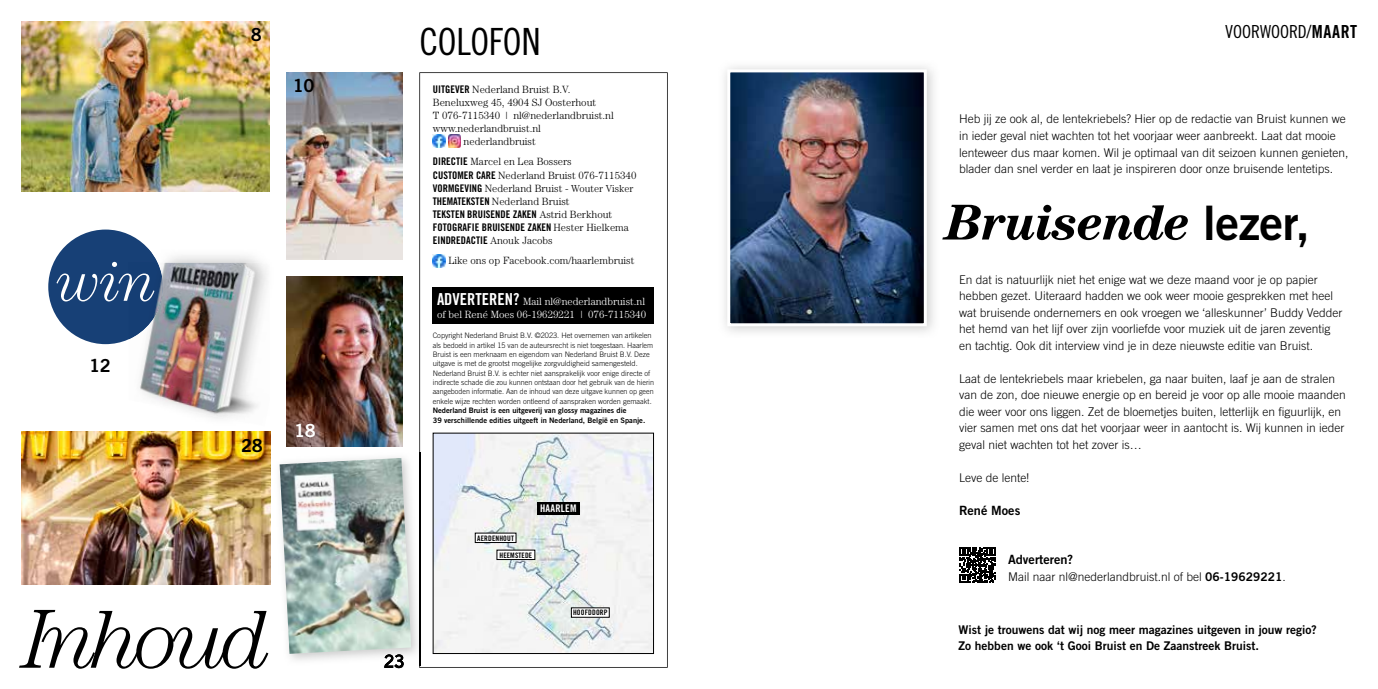
<style>
.page{position:relative;width:1378px;height:689px;background:#fff}
.page>*{position:absolute;margin:0;border:0;box-sizing:border-box;transform-origin:0 0}
.t1{font:italic 300 84px "Century Std";letter-spacing:-.075em;color:#000}
.t2{font:italic 300 56.55px "Century LT";color:#fff}
.t3{font:italic 700 50.4px "Century LT";letter-spacing:-.02em;color:#000}
.t4{font:37.5px "Trade Gothic LT Std Cn 18";letter-spacing:-.005em;color:#000}
.t5{font:18px "Trade Gothic LT Std Cn 18";color:#000}
.t6{font:18px "Trade Gothic LT Std Bd 2";letter-spacing:-.02em;color:#000}
.t7{font:18px "Trade Gothic LT Std Bd 2";color:#fff}
.t8{font:12.75px "Trade Gothic LT Std Bd 2";color:#000}
.t9{font:300 12px/16.5px "Trade Gothic LT Std";color:#000}
.t10{font:12px/16.5px "Trade Gothic LT Std Bd 2";color:#000}
.t11{font:300 10.5px/13.2px "Century Std";color:#000}
.t12{font:10.5px/13.2px "Trade Gothic LT Std Bd Cn 20";color:#000}
.t13{font:300 10.5px/13.2px "Century Std";color:#fff}
.t14{font:10.5px "Trade Gothic LT Std Bd Cn 20";letter-spacing:.02em;color:#fff}
.t15{font:300 7.5px/9.3px "Trade Gothic LT Std";color:#000}
.t16{font:7.5px/9.3px "Trade Gothic LT Std Bd 2";color:#000}
.t17{font:7.5px "Trade Gothic LT Std Bd Cn 20";letter-spacing:.02em;color:#000}
.s1{font-family:"Trade Gothic LT Std Bd Cn 20";font-weight:400}
.s2{font-size:10.2px}
.s3{font-family:"Century Std";font-weight:300}
.s4{font-family:"Trade Gothic LT Std Bd Cn 20";font-weight:400;font-size:16.5px}
.s5{font-family:"Trade Gothic LT Std Bd Cn 20"}
.s6{font-family:"Trade Gothic LT Std Bd 2";font-weight:400;font-style:normal;font-size:47.55px}
.s7{font-family:"Trade Gothic LT Std Bd 2";font-weight:400}
</style>
<div class="page">
<img style="left:726px;top:68px;width:202px;height:260px">
<svg style="left:960px;top:547px;width:35px;height:35px"></svg>
<svg style="left:419px;top:72px;width:249px;height:596px"></svg>
<div style="left:433px;top:287px;width:221px;height:36px;background:#000"></div>
<img style="left:435px;top:435px;width:217px;height:217px">
<div style="left:433px;top:433px;width:221px;height:221px;border:1px solid #000"></div>
<div style="left:537px;top:502px;width:42px;height:12px;background:#000"></div>
<div style="left:497px;top:550px;width:38px;height:9px;background:#fff"></div>
<div style="left:497px;top:550px;width:38px;height:10px;border:1px solid #000"></div>
<div style="left:571px;top:608px;width:38px;height:9px;background:#fff"></div>
<div style="left:475px;top:533px;width:41px;height:9px;background:#fff"></div>
<div style="left:475px;top:533px;width:41px;height:10px;border:1px solid #000"></div>
<div style="left:48px;top:230px;width:115px;height:114px;background:#174076;border-radius:50%"></div>
<img style="left:21px;top:432px;width:249px;height:153px">
<img style="left:287px;top:276px;width:115px;height:170px">
<img style="left:287px;top:72px;width:115px;height:187px">
<img style="left:21px;top:21px;width:249px;height:170px">
<img style="left:279px;top:452px;width:144px;height:214px">
<img style="left:419px;top:452px;width:1px;height:214px">
<img style="left:385px;top:654px;width:19px;height:12px">
<img style="left:280px;top:458px;width:131px;height:196px">
<img style="left:149px;top:249px;width:9px;height:14px">
<img style="left:129px;top:273px;width:5px;height:21px">
<img style="left:134px;top:263px;width:136px;height:159px">
<img style="left:134px;top:263px;width:29px;height:73px">
<img style="left:134px;top:263px;width:20px;height:38px">
<h3 class="t6" style="left:251px;top:23px;width:12px">8</h3>
<h3 class="t6" style="left:293px;top:74px;width:23px">10</h3>
<h2 class="t2" style="left:57px;top:249px;width:101px">win</h2>
<h3 class="t6" style="left:89px;top:354px;width:23px">12</h3>
<h3 class="t6" style="left:241px;top:434px;width:23px">28</h3>
<h3 class="t7" style="left:294px;top:419px;width:23px">18</h3>
<h1 class="t1" style="left:23px;top:591px;width:249px">Inhoud</h1>
<h3 class="t4" style="left:419px;top:20px;width:123px">COLOFON</h3>
<p class="t11" style="left:433px;top:83px;width:139px"><span class="s1">UITGEVER</span> Nederland Bruist B.V.</p>
<p class="t11" style="left:433px;top:96px;width:165px">Beneluxweg 45, 4904 SJ Oosterhout</p>
<p class="t11" style="left:433px;top:109px;width:182px">T 076-7115340 | nl@nederlandbruist.nl</p>
<p class="t11" style="left:433px;top:121px;width:110px">www.nederlandbruist.nl</p>
<p class="t11" style="left:464px;top:134px;width:74px">nederlandbruist</p>
<p class="t11" style="left:433px;top:155px;width:205px"><span class="s1">DIRECTIE</span> Marcel en Lea Bossers<br><span class="s1">CUSTOMER CARE</span> Nederland Bruist 076-7115340<br><span class="s1">VORMGEVING</span> Nederland Bruist - <span class="s2">Wouter Visker </span><span class="s1">THEMATEKSTEN</span> Nederland Bruist</p>
<p class="t12" style="left:433px;top:207px;width:197px">TEKSTEN BRUISENDE ZAKEN <span class="s3">Astrid Berkhout<br></span>FOTOGRAFIE BRUISENDE ZAKEN <span class="s3">Hester Hielkema<br></span>EINDREDACTIE <span class="s3">Anouk Jacobs</span></p>
<p class="t11" style="left:448px;top:254px;width:188px">Like ons op Facebook.com/haarlembruist</p>
<p class="t13" style="left:437px;top:294px;width:211px"><span class="s4">ADVERTEREN?</span> Mail nl@nederlandbruist.nl of bel René Moes 06-19629221 | 076-7115340</p>
<p class="t15" style="left:433px;top:331px;width:223px">Copyright Nederland Bruist B.V. ©2023. Het overnemen van artikelen als bedoeld in artikel 15 van de auteursrecht is niet toegestaan. Haarlem Bruist is een merknaam en eigendom van Nederland Bruist B.V. Deze uitgave is met de grootst mogelijke zorgvuldigheid samengesteld.<br>Nederland Bruist B.V. is echter niet aansprakelijk voor enige directe of indirecte schade die zou kunnen ontstaan door het gebruik van de hierin aangeboden informatie. Aan de inhoud van deze uitgave kunnen op geen enkele wijze rechten worden ontleend of aanspraken worden gemaakt.</p>
<p class="t16" style="left:433px;top:406px;width:214px">Nederland Bruist is een uitgeverij van glossy magazines die<br>39 verschillende edities uitgeeft in Nederland, België en Spanje.</p>
<h3 class="t6" style="left:384px;top:650px;width:23px">23</h3>
<p class="t14" style="left:540px;top:502px;width:38px">HAARLEM</p>
<p class="t17" style="left:477px;top:533px;width:38px">AERDENHOUT</p>
<p class="t17" style="left:499px;top:550px;width:34px">HEEMSTEDE</p>
<p class="t17" style="left:573px;top:608px;width:36px">HOOFDDORP</p>
<h3 class="t5" style="left:1225px;top:21px;width:133px">VOORWOORD/<span class="s5">MAART</span></h3>
<p class="t9" style="left:959px;top:111px;width:391px">Heb jij ze ook al, de lentekriebels? Hier op de redactie van Bruist kunnen we in ieder geval niet wachten tot het voorjaar weer aanbreekt. Laat dat mooie lenteweer dus maar komen. Wil je optimaal van dit seizoen kunnen genieten, blader dan snel verder en laat je inspireren door onze bruisende lentetips.</p>
<h3 class="t3" style="left:945px;top:193px;width:366px">Bruisende <span class="s6">lezer,</span></h3>
<p class="t9" style="left:959px;top:271px;width:385px">En dat is natuurlijk niet het enige wat we deze maand voor je op papier hebben gezet. Uiteraard hadden we ook weer mooie gesprekken met heel wat bruisende ondernemers en ook vroegen we ‘alleskunner’ Buddy Vedder het hemd van het lijf over zijn voorliefde voor muziek uit de jaren zeventig en tachtig. Ook dit interview vind je in deze nieuwste editie van Bruist.</p>
<p class="t9" style="left:959px;top:370px;width:388px">Laat de lentekriebels maar kriebelen, ga naar buiten, laaf je aan de stralen van de zon, doe nieuwe energie op en bereid je voor op alle mooie maanden die weer voor ons liggen. Zet de bloemetjes buiten, letterlijk en figuurlijk, en vier samen met ons dat het voorjaar weer in aantocht is. Wij kunnen in ieder geval niet wachten tot het zover is…</p>
<p class="t9" style="left:959px;top:469px;width:72px">Leve de lente!</p>
<p class="t8" style="left:959px;top:502px;width:63px">René Moes</p>
<p class="t8" style="left:1008px;top:552px;width:67px">Adverteren?</p>
<p class="t9" style="left:1008px;top:568px;width:279px">Mail naar nl@nederlandbruist.nl of bel <span class="s7">06-19629221</span>.</p>
<p class="t10" style="left:958px;top:621px;width:360px">Wist je trouwens dat wij nog meer magazines uitgeven in jouw regio?<br>Zo hebben we ook ‘t Gooi Bruist en De Zaanstreek Bruist.</p>
</div>
